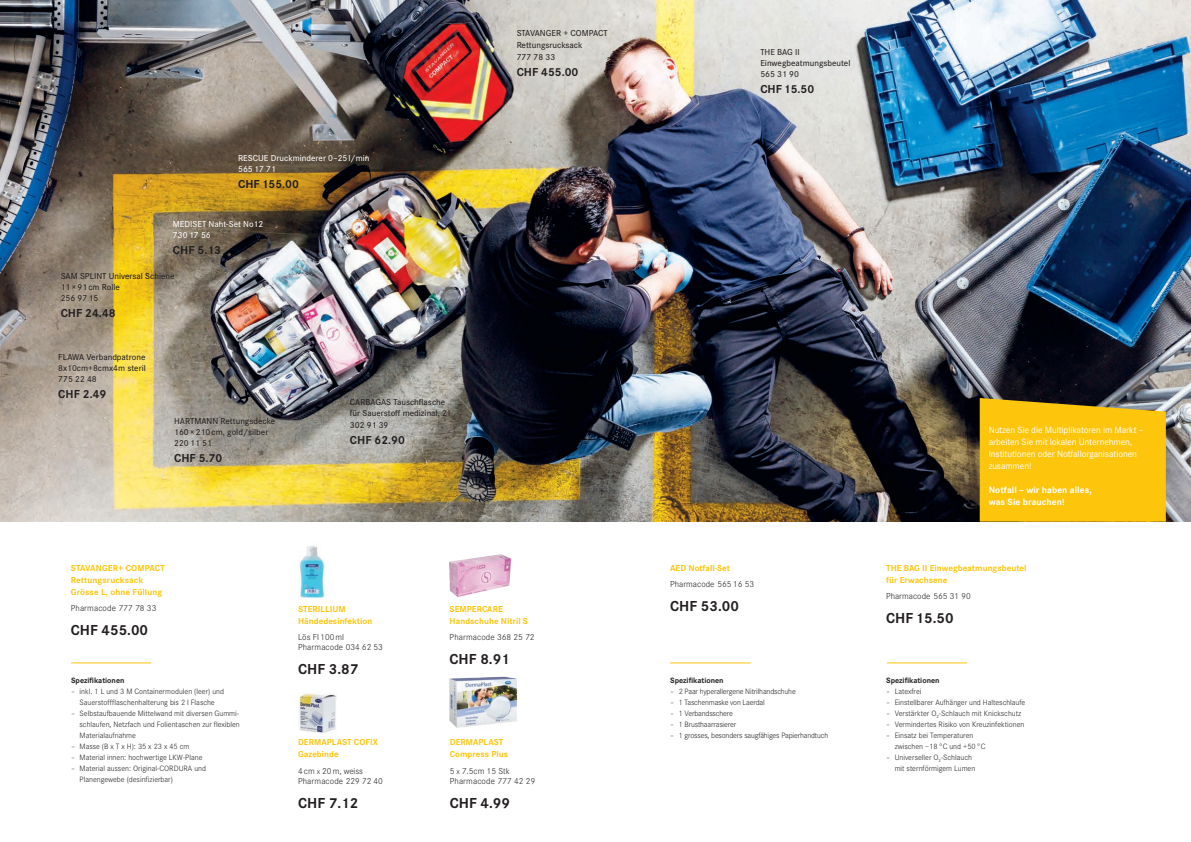
<style>
.page{position:relative;width:1191px;height:842px;background:#fff}
.page>*{position:absolute;margin:0;border:0;box-sizing:border-box;transform-origin:0 0}
.t1{font:700 15px "Corporate S";color:#231f20}
.t2{font:700 12px "Corporate S";color:#231f20}
.t3{font:9.5px/12px "Corporate S";letter-spacing:-.01em;color:#fff}
.t4{font:700 9.5px/12px "Corporate S";letter-spacing:.005em;color:#fff}
.t5{font:500 9px/11px "Corporate S";color:#231f20}
.t6{font:700 9px/12px "Corporate S";color:#fec50d}
.t7{font:300 9px/10px "Corporate S";letter-spacing:.01em;color:#231f20}
.t8{font:500 9px/11px "Corporate S";color:#fff}
.t9{font:300 8px/11px "Corporate S";color:#231f20}
.t10{font:300 8px "Corporate S";letter-spacing:-.02em;color:#231f20}
.t11{font:700 8px "Corporate S";color:#231f20}
.s1{font-size:8px}
</style>
<div class="page">
<img style="left:0;top:0;width:1191px;height:522px">
<svg style="left:979px;top:398px;width:186px;height:124px"></svg>
<img style="left:298px;top:546px;width:27px;height:52px">
<img style="left:298px;top:692px;width:38px;height:41px">
<img style="left:449px;top:677px;width:69px;height:51px">
<img style="left:449px;top:554px;width:62px;height:43px">
<hr style="left:670px;top:663px;width:80px;height:1px;background:#fec50d">
<hr style="left:886px;top:663px;width:81px;height:1px;background:#fec50d">
<hr style="left:71px;top:663px;width:80px;height:1px;background:#fec50d">
<p class="t8" style="left:238px;top:153px;width:133px">RESCUE Druckminderer 0–25l/min<br>565 17 71</p>
<h2 class="t2" style="left:238px;top:177px;width:62px">CHF 155.00</h2>
<p class="t8" style="left:173px;top:218px;width:92px">MEDISET Naht-Set No12<br>730 17 56</p>
<h2 class="t2" style="left:173px;top:243px;width:50px">CHF 5.13</h2>
<p class="t5" style="left:61px;top:271px;width:115px">SAM SPLINT Universal Schiene<br>11×91cm Rolle<br>256 97 15</p>
<h2 class="t2" style="left:61px;top:306px;width:56px">CHF 24.48</h2>
<p class="t5" style="left:58px;top:352px;width:89px;text-align:justify">FLAWA Verbandpatrone 8x10cm+8cmx4m steril 775 22 48</p>
<h2 class="t2" style="left:58px;top:387px;width:50px">CHF 2.49</h2>
<p class="t5" style="left:174px;top:415px;width:103px">HARTMANN Rettungsdecke<br>160×210cm, gold/silber<br>220 11 51</p>
<h2 class="t2" style="left:174px;top:451px;width:50px">CHF 5.70</h2>
<p class="t5" style="left:350px;top:397px;width:102px">CARBAGAS Tauschflasche für Sauerstoff medizinal, 2l</p>
<p class="t5" style="left:350px;top:420px;width:40px">302 91 39</p>
<h2 class="t2" style="left:350px;top:433px;width:56px">CHF 62.90</h2>
<p class="t5" style="left:516px;top:27px;width:93px;line-height:12px">STAVANGER + COMPACT<br>Rettungsrucksack<br>777 78 33</p>
<h2 class="t2" style="left:516px;top:65px;width:63px">CHF 455.00</h2>
<p class="t6" style="left:71px;top:562px;width:95px">STAVANGER+ COMPACT<br>Rettungsrucksack<br>Grösse L, ohne Füllung</p>
<p class="t7" style="left:71px;top:603px;width:87px">Pharmacode 777 78 33</p>
<h1 class="t1" style="left:71px;top:621px;width:79px">CHF 455.00</h1>
<p class="t11" style="left:71px;top:675px;width:55px">Spezifikationen</p>
<p class="t9" style="left:71px;top:686px;width:154px;text-align:center">– inkl. 1 L und 3 M Containermodulen (leer) und<br>Sauerstoffflaschenhalterung bis 2 l Flasche</p>
<p class="t9" style="left:80px;top:708px;width:162px;text-align:justify;text-indent:-9px">– Selbstaufbauende Mittelwand mit diversen Gummi&shy;schlaufen, Netzfach und Folientaschen zur flexiblen Materialaufnahme</p>
<p class="t9" style="left:71px;top:741px;width:120px">– Masse (B x T x H): 35 x 23 x 45 cm</p>
<p class="t9" style="left:71px;top:752px;width:133px">– Material innen: hochwertige LKW-Plane</p>
<p class="t9" style="left:80px;top:763px;width:128px;text-indent:-9px">– Material aussen: Original-CORDURA und<br>Planengewebe (desinfizierbar)</p>
<p class="t6" style="left:298px;top:603px;width:76px">STERILLIUM<br>Händedesinfektion</p>
<p class="t7" style="left:298px;top:632px;width:86px">Lös Fl 100ml<br>Pharmacode 034 62 53</p>
<h1 class="t1" style="left:298px;top:660px;width:62px">CHF 3.87</h1>
<p class="t6" style="left:298px;top:736px;width:81px">DERMAPLAST COFIX<br>Gazebinde</p>
<p class="t7" style="left:298px;top:766px;width:86px">4cm <span class="s1">x</span> 20m, weiss<br>Pharmacode 229 72 40</p>
<h1 class="t1" style="left:298px;top:795px;width:62px">CHF 7.12</h1>
<p class="t6" style="left:449px;top:603px;width:80px">SEMPERCARE<br>Handschuhe Nitril S</p>
<p class="t7" style="left:449px;top:632px;width:86px">Pharmacode 368 25 72</p>
<h1 class="t1" style="left:449px;top:650px;width:62px">CHF 8.91</h1>
<p class="t6" style="left:450px;top:736px;width:60px">DERMAPLAST<br>Compress Plus</p>
<p class="t7" style="left:450px;top:766px;width:87px">5 <span class="s1">x</span> 7.5cm 15 Stk<br>Pharmacode 777 42 29</p>
<h1 class="t1" style="left:450px;top:795px;width:62px">CHF 4.99</h1>
<p class="t5" style="left:760px;top:46px;width:91px">THE BAG II<br>Einwegbeatmungsbeutel<br>565 31 90</p>
<h2 class="t2" style="left:760px;top:82px;width:55px">CHF 15.50</h2>
<p class="t6" style="left:670px;top:562px;width:61px">AED Notfall-Set</p>
<p class="t7" style="left:670px;top:579px;width:85px">Pharmacode 565 16 53</p>
<h1 class="t1" style="left:670px;top:597px;width:70px">CHF 53.00</h1>
<p class="t11" style="left:670px;top:675px;width:55px">Spezifikationen</p>
<p class="t10" style="left:670px;top:687px;width:127px">– 2 Paar hyperallergene Nitrilhandschuhe</p>
<p class="t10" style="left:670px;top:698px;width:96px">– 1 Taschenmaske von Laerdal</p>
<p class="t10" style="left:670px;top:709px;width:64px">– 1 Verbandsschere</p>
<p class="t10" style="left:670px;top:720px;width:68px">– 1 Brusthaarrasierer</p>
<p class="t10" style="left:670px;top:731px;width:159px">– 1 grosses, besonders saugfähiges Papierhandtuch</p>
<p class="t3" style="left:988px;top:424px;width:156px">Nutzen Sie die Multiplikatoren im Markt – arbeiten Sie mit lokalen Unternehmen, Institutionen oder Notfallorganisationen zusammen!</p>
<p class="t4" style="left:988px;top:485px;width:105px">Notfall – wir haben alles, was Sie brauchen!</p>
<p class="t6" style="left:886px;top:562px;width:142px">THE BAG II Einwegbeatmungsbeutel für Erwachsene</p>
<p class="t7" style="left:886px;top:591px;width:86px">Pharmacode 565 31 90</p>
<h1 class="t1" style="left:886px;top:609px;width:69px">CHF 15.50</h1>
<p class="t11" style="left:886px;top:675px;width:55px">Spezifikationen</p>
<p class="t9" style="left:886px;top:686px;width:37px">– Latexfrei</p>
<p class="t9" style="left:886px;top:697px;width:141px">– Einstellbarer Aufhänger und Halteschlaufe</p>
<p class="t9" style="left:886px;top:708px;width:137px">– Verstärkter O<sub>2</sub>-Schlauch mit Knickschutz</p>
<p class="t9" style="left:886px;top:719px;width:140px">– Vermindertes Risiko von Kreuzinfektionen</p>
<p class="t9" style="left:894px;top:730px;width:92px;text-indent:-9px">– Einsatz bei Temperaturen zwischen −18°C und +50°C</p>
<p class="t9" style="left:894px;top:752px;width:82px;text-indent:-9px">– Universeller O<sub>2</sub>-Schlauch mit sternförmigem Lumen</p>
</div>
